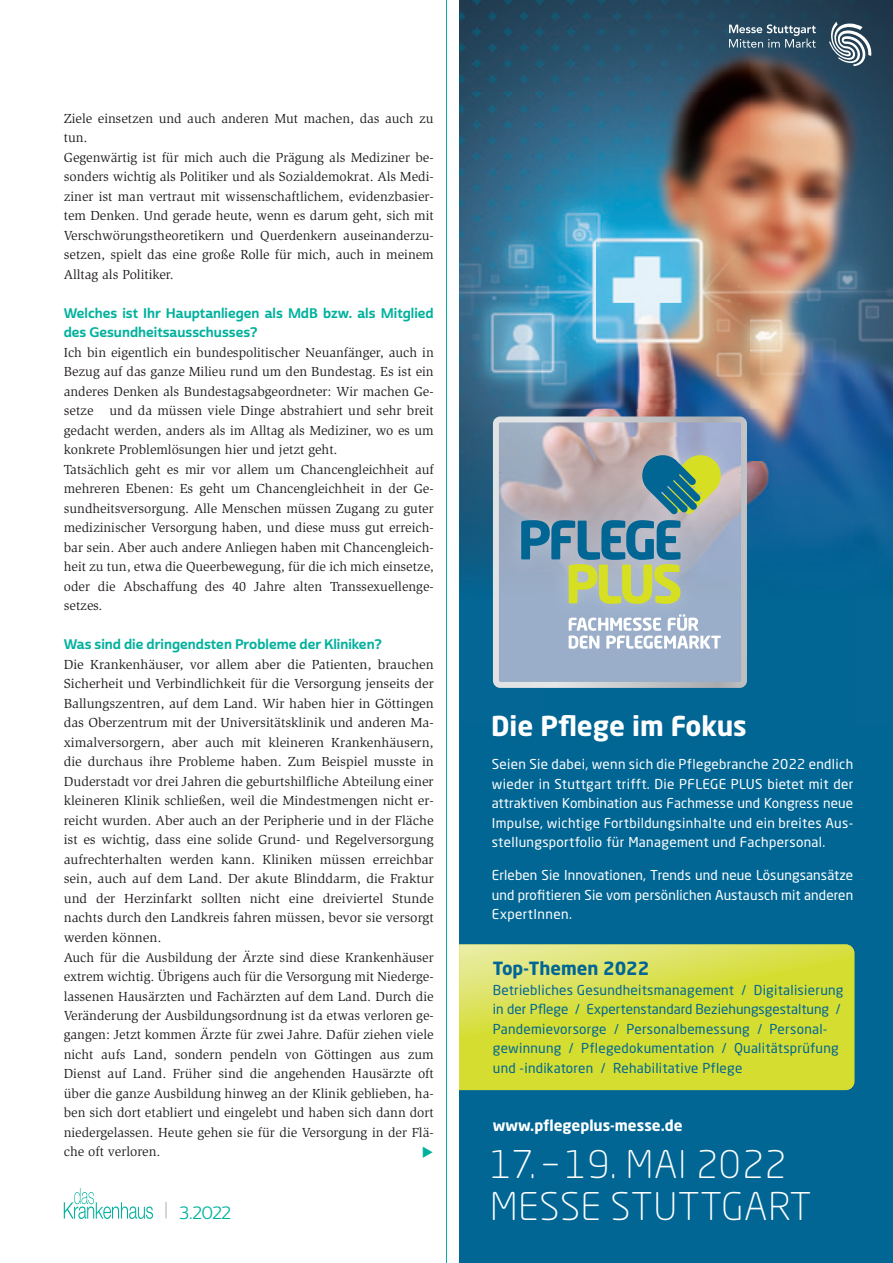
<style>
.page{position:relative;width:893px;height:1263px;background:#fff}
.page>*{position:absolute;margin:0;border:0;box-sizing:border-box;transform-origin:0 0}
.t1{font:300 37.65px/41.8px "Neo Sans Std";letter-spacing:.02em;color:#fff}
.t2{font:700 27px "Neo Sans Std";color:#fff}
.t3{font:700 18px "Neo Sans Std";color:#016694}
.t4{font:17.25px "Cabrito Sans Nor Reg";color:#00b19d}
.t5{font:700 15px "Neo Sans Std";color:#fff}
.t6{font:13.5px/19.5px "Slimbach Std";color:#231f20}
.t7{font:13.5px/19.5px "Neo Sans Std";letter-spacing:.025em;color:#fff;text-align:justify}
.t8{font:13.5px/19.5px "Neo Sans Std";letter-spacing:.02em;color:#016694}
.t9{font:13.5px/19.5px "Cabrito Sans Nor Bol";color:#00b19d}
.s1{font-size:18.9px;color:#bcbdc0}
</style>
<div class="page">
<svg style="left:64px;top:1188px;width:89px;height:31px"></svg>
<div style="left:459px;top:0;width:434px;height:1263px;background:#016694"></div>
<svg style="left:459px;top:944px;width:395px;height:146px;background:#d7df41"></svg>
<img style="left:459px;top:0;width:434px;height:409px">
<img style="left:459px;top:409px;width:86px;height:183px">
<img style="left:545px;top:409px;width:348px;height:53px">
<img style="left:747px;top:462px;width:107px;height:83px">
<img style="left:854px;top:462px;width:39px;height:86px">
<svg style="left:829px;top:22px;width:42px;height:44px;background:#738693"></svg>
<svg style="left:729px;top:24px;width:87px;height:24px;background:#577183"></svg>
<img style="left:500px;top:423px;width:240px;height:49px">
<img style="left:500px;top:472px;width:45px;height:209px">
<div style="left:694px;top:472px;width:46px;height:209px;background:#9aaec9"></div>
<div style="left:545px;top:622px;width:149px;height:59px;background:#9aaec9"></div>
<img style="left:503px;top:437px;width:235px;height:185px">
<svg style="left:521px;top:520px;width:159px;height:84px"></svg>
<svg style="left:640px;top:455px;width:81px;height:59px"></svg>
<svg style="left:569px;top:614px;width:152px;height:35px;background:#becbdc"></svg>
<div style="left:493px;top:416px;width:254px;height:272px;border:6px solid #fff;border-radius:4px"></div>
<hr style="left:446px;top:0;width:1px;height:1263px;background:#00b19d">
<p class="t6" style="left:64px;top:109px;width:371px">Ziele einsetzen und auch anderen Mut machen, das auch zu tun.<br>Gegenwärtig ist für mich auch die Prägung als Mediziner be&shy;sonders wichtig als Politiker und als Sozialdemokrat. Als Medi&shy;ziner ist man vertraut mit wissenschaftlichem, evidenzbasier&shy;tem Denken. Und gerade heute, wenn es darum geht, sich mit Verschwörungstheoretikern und Querdenkern auseinanderzu&shy;setzen, spielt das eine große Rolle für mich, auch in meinem Alltag als Politiker.</p>
<p class="t9" style="left:64px;top:304px;width:371px">Welches ist Ihr Hauptanliegen als MdB bzw. als Mitglied des Gesundheitsausschusses?</p>
<p class="t6" style="left:64px;top:343px;width:371px">Ich bin eigentlich ein bundespolitischer Neuanfänger, auch in Bezug auf das ganze Milieu rund um den Bundestag. Es ist ein anderes Denken als Bundestagsabgeordneter: Wir machen Ge&shy;setze und da müssen viele Dinge abstrahiert und sehr breit gedacht werden, anders als im Alltag als Mediziner, wo es um konkrete Problemlösungen hier und jetzt geht.<br>Tatsächlich geht es mir vor allem um Chancengleichheit auf mehreren Ebenen: Es geht um Chancengleichheit in der Ge&shy;sundheitsversorgung. Alle Menschen müssen Zugang zu guter medizinischer Versorgung haben, und diese muss gut erreich&shy;bar sein. Aber auch andere Anliegen haben mit Chancengleich&shy;heit zu tun, etwa die Queerbewegung, für die ich mich einsetze, oder die Abschaffung des 40 Jahre alten Transsexuellenge&shy;setzes.</p>
<p class="t9" style="left:64px;top:635px;width:319px">Was sind die dringendsten Probleme der Kliniken?</p>
<p class="t6" style="left:64px;top:655px;width:371px">Die Krankenhäuser, vor allem aber die Patienten, brauchen Sicherheit und Verbindlichkeit für die Versorgung jenseits der Ballungszentren, auf dem Land. Wir haben hier in Göttingen das Oberzentrum mit der Universitätsklinik und anderen Ma&shy;ximalversorgern, aber auch mit kleineren Krankenhäusern, die durchaus ihre Probleme haben. Zum Beispiel musste in Duderstadt vor drei Jahren die geburtshilfliche Abteilung einer kleineren Klinik schließen, weil die Mindestmengen nicht er&shy;reicht wurden. Aber auch an der Peripherie und in der Fläche ist es wichtig, dass eine solide Grund- und Regelversorgung aufrechterhalten werden kann. Kliniken müssen erreichbar sein, auch auf dem Land. Der akute Blinddarm, die Fraktur und der Herzinfarkt sollten nicht eine dreiviertel Stunde nachts durch den Landkreis fahren müssen, bevor sie versorgt werden können.<br>Auch für die Ausbildung der Ärzte sind diese Krankenhäuser extrem wichtig. Übrigens auch für die Versorgung mit Niederge&shy;lassenen Hausärzten und Fachärzten auf dem Land. Durch die Veränderung der Ausbildungsordnung ist da etwas verloren ge&shy;gangen: Jetzt kommen Ärzte für zwei Jahre. Dafür ziehen viele nicht aufs Land, sondern pendeln von Göttingen aus zum Dienst auf Land. Früher sind die angehenden Hausärzte oft über die ganze Ausbildung hinweg an der Klinik geblieben, ha&shy;ben sich dort etabliert und eingelebt und haben sich dann dort niedergelassen. Heute gehen sie für die Versorgung in der Flä&shy;che oft verloren.</p>
<p class="t4" style="left:164px;top:1202px;width:68px"><span class="s1">|</span> 3.2022</p>
<h2 class="t2" style="left:491px;top:709px;width:257px">Die Pflege im Fokus</h2>
<p class="t7" style="left:492px;top:754px;width:363px">Seien Sie dabei, wenn sich die Pflegebranche 2022 endlich wieder in Stuttgart trifft. Die PFLEGE PLUS bietet mit der attraktiven Kombination aus Fachmesse und Kongress neue Impulse, wichtige Fortbildungsinhalte und ein breites Aus&shy;stellungsportfolio für Management und Fachpersonal.</p>
<p class="t7" style="left:492px;top:865px;width:363px">Erleben Sie Innovationen, Trends und neue Lösungsansätze und profitieren Sie vom persönlichen Austausch mit anderen ExpertInnen.</p>
<h3 class="t3" style="left:493px;top:957px;width:158px">Top-Themen 2022</h3>
<p class="t8" style="left:493px;top:980px;width:352px">Betriebliches Gesundheitsmanagement / Digitalisierung in der Pflege / Expertenstandard Beziehungsgestaltung / Pandemievorsorge / Personalbemessung / Personal&shy;gewinnung / Pflegedokumentation / Qualitätsprüfung und -indikatoren / Rehabilitative Pflege</p>
<p class="t5" style="left:493px;top:1116px;width:191px">www.pflegeplus-messe.de</p>
<h1 class="t1" style="left:490px;top:1143px;width:323px">17. – 19. MAI 2022<br>MESSE STUTTGART</h1>
</div>
